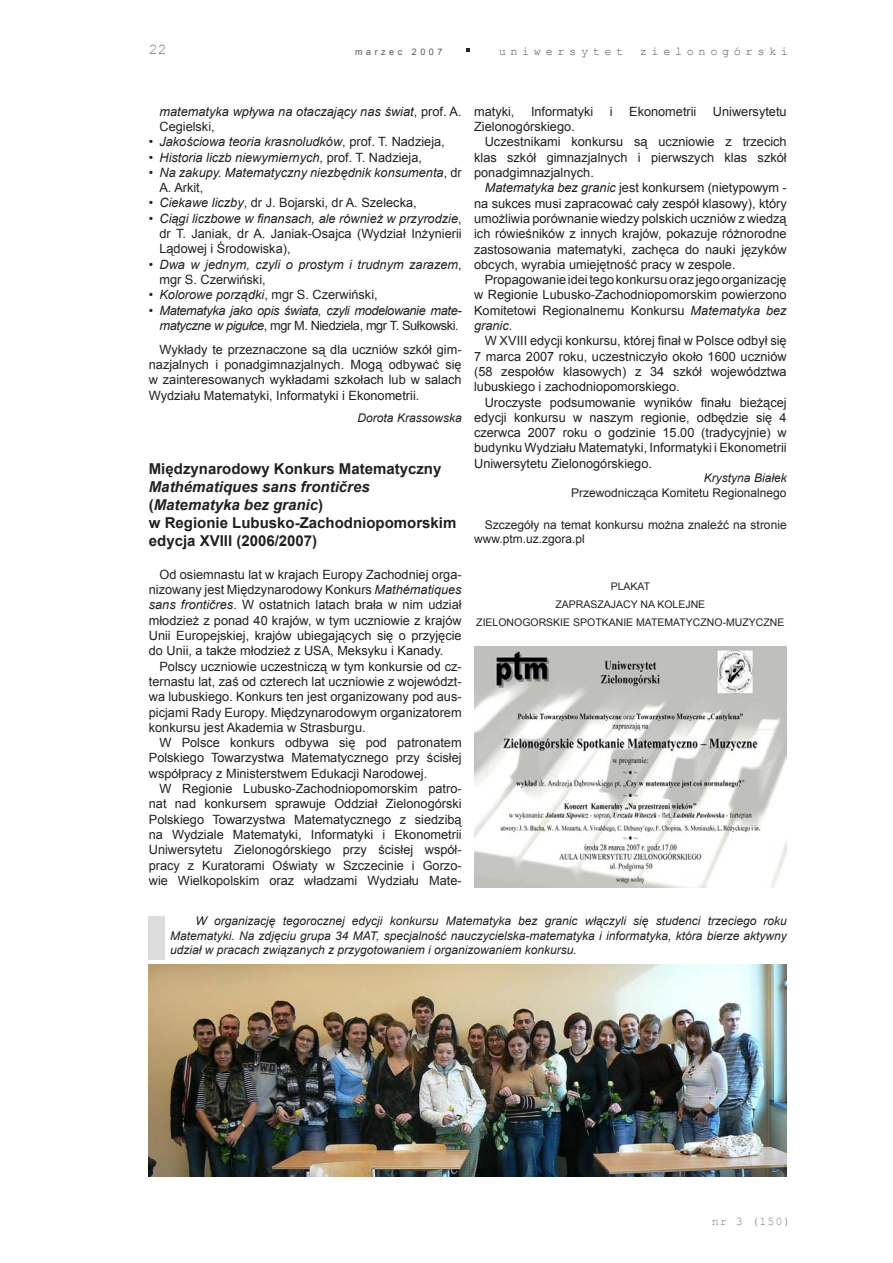
<style>
.page{position:relative;width:893px;height:1263px;background:#fff}
.page>*{position:absolute;margin:0;border:0;box-sizing:border-box;transform-origin:0 0}
.t1{font:700 15px/18px "Arial";color:#231f20}
.t2{font:15px "Courier New";color:#6c6d70}
.t3{font:12.75px/15.3px "Arial";color:#231f20;text-align:justify}
.t4{font:italic 12.75px/15.3px "Arial";color:#231f20}
.t5{font:italic 12.75px/15.3px "Arial";letter-spacing:-.03em;color:#231f20;text-align:right}
.t6{font:italic 12px/14.4px "Arial";color:#231f20;text-align:justify}
.t7{font:12px/14.4px "Arial";color:#231f20}
.t8{font:12px "Courier New";letter-spacing:.38em;color:#57585a}
.t9{font:11.85px "Courier New";color:#808285}
.t10{font:10.5px/18px "Arial";color:#231f20;text-align:center}
.t11{font:9px "Arial";letter-spacing:.39em;color:#57585a}
.s1{font-style:normal}
.s2{font-style:italic}
</style>
<div class="page">
<svg style="left:466px;top:49px;width:4px;height:3px"></svg>
<div style="left:149px;top:916px;width:16px;height:43px;background:#dcdddf"></div>
<img style="left:474px;top:646px;width:313px;height:241px">
<img style="left:148px;top:964px;width:639px;height:213px">
<p class="t2" style="left:149px;top:40px;width:19px">22</p>
<p class="t11" style="left:355px;top:46px;width:89px">marzec 2007</p>
<p class="t8" style="left:499px;top:44px;width:126px">uniwersytet</p>
<p class="t8" style="left:640px;top:44px;width:150px">zielonogórski</p>
<p class="t4" style="left:159px;top:104px;width:304px">matematyka wpływa na otaczający nas świat<span class="s1">, prof. A.<br>Cegielski,</span></p>
<p class="t4" style="left:149px;top:134px;width:297px"><span class="s1">•</span> Jakościowa teoria krasnoludków<span class="s1">, prof. T. Nadzieja,</span></p>
<p class="t4" style="left:149px;top:150px;width:275px"><span class="s1">•</span> Historia liczb niewymiernych<span class="s1">, prof. T. Nadzieja,</span></p>
<p class="t4" style="left:159px;top:165px;width:304px;text-indent:-11px"><span class="s1">•</span> Na zakupy. Matematyczny niezbędnik konsumenta<span class="s1">, dr<br>A. Arkit,</span></p>
<p class="t3" style="left:149px;top:195px;width:269px">• <span class="s2">Ciekawe liczby</span>, dr J. Bojarski, dr A. Szelecka,</p>
<p class="t3" style="left:159px;top:211px;width:304px;text-indent:-11px">• <span class="s2">Ciągi liczbowe w finansach, ale również w przyrodzie</span>, dr T. Janiak, dr A. Janiak-Osajca (Wydział Inżynierii Lądowej i Środowiska),</p>
<p class="t4" style="left:159px;top:257px;width:304px;text-indent:-11px"><span class="s1">•</span> Dwa w jednym, czyli o prostym i trudnym zarazem<span class="s1">, mgr S. Czerwiński,</span></p>
<p class="t3" style="left:149px;top:287px;width:230px">• <span class="s2">Kolorowe porządki</span>, mgr S. Czerwiński,</p>
<p class="t5" style="left:149px;top:303px;width:314px"><span class="s1">•</span> Matematyka jako opis świata, czyli modelowanie mate&shy;matyczne w pigułce<span class="s1">, mgr M. Niedziela, mgr T. Sułkowski.</span></p>
<p class="t3" style="left:149px;top:342px;width:314px;text-indent:11px">Wykłady te przeznaczone są dla uczniów szkół gim&shy;nazjalnych i ponadgimnazjalnych. Mogą odbywać się w zainteresowanych wykładami szkołach lub w salach Wydziału Matematyki, Informatyki i Ekonometrii.</p>
<p class="t6" style="left:358px;top:411px;width:106px">Dorota Krassowska</p>
<p class="t3" style="left:474px;top:104px;width:42px">matyki,</p>
<p class="t3" style="left:531px;top:104px;width:64px">Informatyki</p>
<p class="t3" style="left:610px;top:104px;width:4px">i</p>
<p class="t3" style="left:629px;top:104px;width:69px">Ekonometrii</p>
<p class="t3" style="left:713px;top:104px;width:75px">Uniwersytetu</p>
<p class="t3" style="left:474px;top:119px;width:102px">Zielonogórskiego.</p>
<p class="t3" style="left:485px;top:134px;width:303px">Uczestnikami konkursu są uczniowie z trzecich</p>
<p class="t3" style="left:474px;top:150px;width:314px">klas szkół gimnazjalnych i pierwszych klas szkół</p>
<p class="t3" style="left:474px;top:165px;width:121px">ponadgimnazjalnych.</p>
<p class="t3" style="left:485px;top:180px;width:303px"><span class="s2">Matematyka bez granic</span> jest konkursem (nietypowym -</p>
<p class="t3" style="left:474px;top:196px;width:314px">na sukces musi zapracować cały zespół klasowy), który</p>
<p class="t3" style="left:474px;top:211px;width:314px">umożliwia porównanie wiedzy polskich uczniów z wiedzą</p>
<p class="t3" style="left:474px;top:226px;width:314px">ich rówieśników z innych krajów, pokazuje różnorodne</p>
<p class="t3" style="left:474px;top:242px;width:314px">zastosowania matematyki, zachęca do nauki języków</p>
<p class="t3" style="left:474px;top:257px;width:263px">obcych, wyrabia umiejętność pracy w zespole.</p>
<p class="t3" style="left:485px;top:272px;width:303px">Propagowanie idei tego konkursu oraz jego organizację</p>
<p class="t3" style="left:474px;top:287px;width:314px">w Regionie Lubusko-Zachodniopomorskim powierzono</p>
<p class="t3" style="left:474px;top:303px;width:314px">Komitetowi Regionalnemu Konkursu <span class="s2">Matematyka bez</span></p>
<p class="t4" style="left:474px;top:318px;width:40px">granic<span class="s1">.</span></p>
<p class="t3" style="left:485px;top:333px;width:303px">W XVIII edycji konkursu, której finał w Polsce odbył się</p>
<p class="t3" style="left:474px;top:349px;width:314px">7 marca 2007 roku, uczestniczyło około 1600 uczniów</p>
<p class="t3" style="left:474px;top:364px;width:314px">(58 zespołów klasowych) z 34 szkół województwa</p>
<p class="t3" style="left:474px;top:379px;width:207px">lubuskiego i zachodniopomorskiego.</p>
<p class="t3" style="left:485px;top:395px;width:303px">Uroczyste podsumowanie wyników finału bieżącej</p>
<p class="t3" style="left:474px;top:410px;width:314px">edycji konkursu w naszym regionie, odbędzie się 4</p>
<p class="t3" style="left:474px;top:425px;width:314px">czerwca 2007 roku o godzinie 15.00 (tradycyjnie) w</p>
<p class="t3" style="left:474px;top:440px;width:314px">budynku Wydziału Matematyki, Informatyki i Ekonometrii</p>
<p class="t3" style="left:474px;top:456px;width:179px">Uniwersytetu Zielonogórskiego.</p>
<p class="t6" style="left:704px;top:471px;width:84px">Krystyna Białek</p>
<p class="t7" style="left:571px;top:485px;width:217px">Przewodnicząca Komitetu Regionalnego</p>
<p class="t7" style="left:474px;top:518px;width:314px;text-indent:11px">Szczegóły na temat konkursu można znaleźć na stronie www.ptm.uz.zgora.pl</p>
<p class="t10" style="left:476px;top:578px;width:310px">PLAKAT<br>ZAPRASZAJACY NA KOLEJNE<br>ZIELONOGORSKIE SPOTKANIE MATEMATYCZNO-MUZYCZNE</p>
<p class="t1" style="left:149px;top:460px;width:294px">Międzynarodowy Konkurs Matematyczny</p>
<p class="t1" style="left:149px;top:478px;width:309px"><span class="s2">Mathématiques sans frontičres </span>(<span class="s2">Matematyka bez granic</span>)<br>w Regionie Lubusko-Zachodniopomorskim edycja XVIII (2006/2007)</p>
<p class="t3" style="left:149px;top:567px;width:314px;text-indent:11px">Od osiemnastu lat w krajach Europy Zachodniej orga&shy;nizowany jest Międzynarodowy Konkurs <span class="s2">Mathématiques sans frontičres</span>. W ostatnich latach brała w nim udział młodzież z ponad 40 krajów, w tym uczniowie z krajów Unii Europejskiej, krajów ubiegających się o przyjęcie do Unii, a także młodzież z USA, Meksyku i Kanady.</p>
<p class="t3" style="left:149px;top:659px;width:314px;text-indent:11px">Polscy uczniowie uczestniczą w tym konkursie od cz&shy;ternastu lat, zaś od czterech lat uczniowie z województ&shy;wa lubuskiego. Konkurs ten jest organizowany pod aus&shy;picjami Rady Europy. Międzynarodowym organizatorem konkursu jest Akademia w Strasburgu.</p>
<p class="t3" style="left:149px;top:735px;width:314px;text-indent:11px">W Polsce konkurs odbywa się pod patronatem Polskiego Towarzystwa Matematycznego przy ścisłej współpracy z Ministerstwem Edukacji Narodowej.</p>
<p class="t3" style="left:149px;top:781px;width:314px;text-indent:11px">W Regionie Lubusko-Zachodniopomorskim patro&shy;nat nad konkursem sprawuje Oddział Zielonogórski Polskiego Towarzystwa Matematycznego z siedzibą na Wydziale Matematyki, Informatyki i Ekonometrii Uniwersytetu Zielonogórskiego przy ścisłej współ&shy;pracy z Kuratorami Oświaty w Szczecinie i Gorzo&shy;wie Wielkopolskim oraz władzami Wydziału Mate-</p>
<p class="t6" style="left:170px;top:914px;width:618px;text-indent:26px">W organizację tegorocznej edycji konkursu Matematyka bez granic włączyli się studenci trzeciego roku Matematyki. Na zdjęciu grupa 34 MAT, specjalność nauczycielska-matematyka i informatyka, która bierze aktywny udział w pracach związanych z przygotowaniem i organizowaniem konkursu.</p>
<p class="t9" style="left:712px;top:1214px;width:80px">nr 3 (150)</p>
</div>
